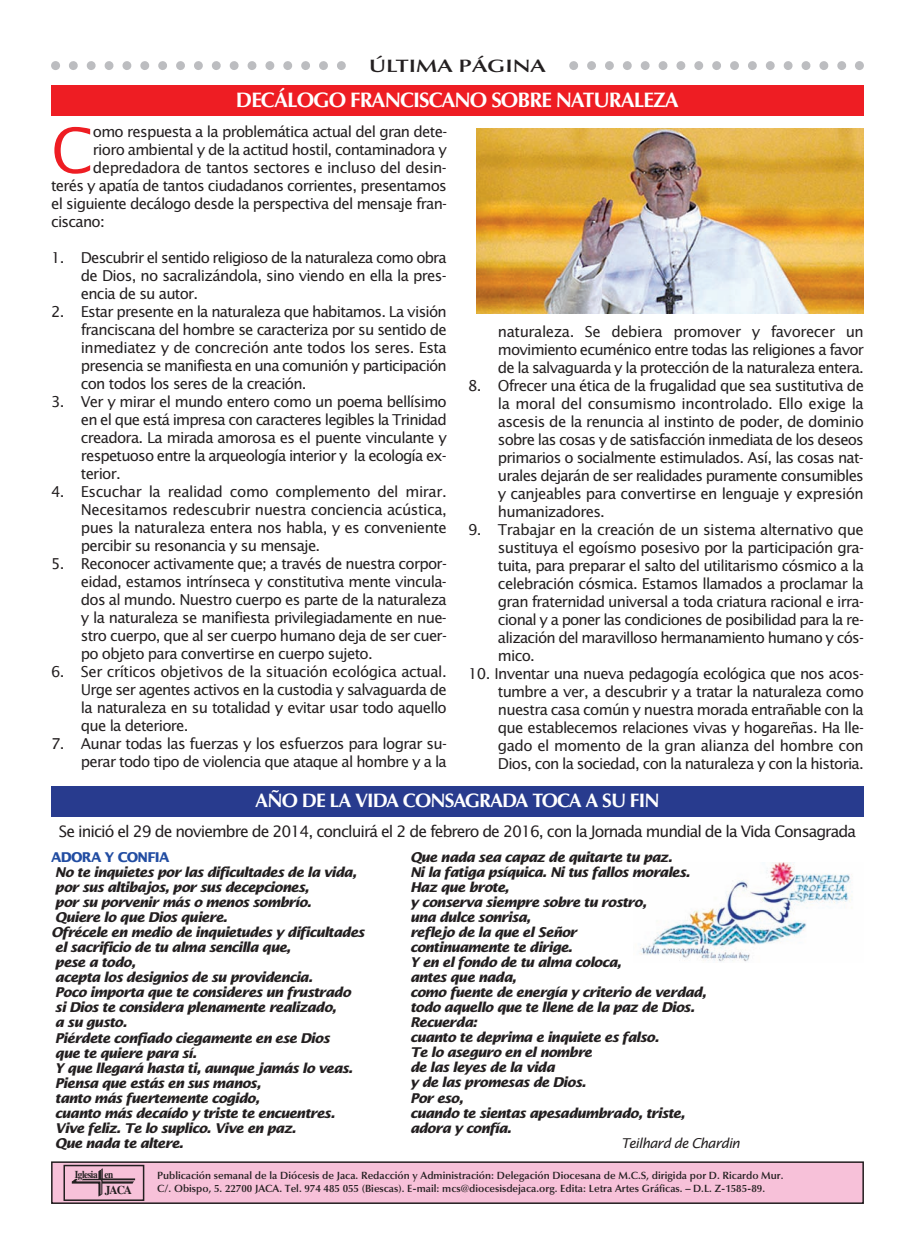
<style>
.page{position:relative;width:915px;height:1255px;background:#fff}
.page>*{position:absolute;margin:0;border:0;box-sizing:border-box;transform-origin:0 0}
.t1{font:61.65px "Lucida Sans Std";color:#ee1d23}
.t2{font:700 21px "Optima";letter-spacing:-.045em;color:#fff}
.t3{font:700 19.5px "Optima";letter-spacing:-.045em;color:#fff}
.t4{font:600 18px "Optima";color:#231f20;scale:1.3 1}
.t5{font:15.75px "Lucida Sans Std";letter-spacing:-.065em;color:#231f20}
.t6{font:15px/18px "Lucida Sans Std";letter-spacing:-.05em;color:#231f20;text-align:justify}
.t7{font:italic 700 13.5px/15px "Lucida Sans Std";letter-spacing:-.055em;color:#231f20}
.t8{font:italic 13.5px "Lucida Sans Std";letter-spacing:-.05em;color:#231f20}
.t9{font:700 12px "Times";color:#231f20;scale:.95 1}
.t10{font:600 10.5px/13.5px "Optima";color:#231f20}
.t11{font:700 10.5px "Times";letter-spacing:-.05em;color:#231f20;scale:.88 1}
.s1{font-style:normal;color:#224da2}
</style>
<div class="page">
<img style="left:640px;top:862px;width:212px;height:100px">
<svg style="left:51px;top:61px;width:812px;height:9px"></svg>
<div style="left:350px;top:54px;width:215px;height:23px;background:#fff"></div>
<div style="left:52px;top:1162px;width:810px;height:41px;background:#f7c1d9"></div>
<div style="left:51px;top:1161px;width:812px;height:42px;border:2px solid #231f20"></div>
<img style="left:71px;top:1168px;width:65px;height:29px">
<div style="left:63px;top:1164px;width:81px;height:36px;border:2px solid #231f20"></div>
<div style="left:51px;top:85px;width:812px;height:30px;background:#ee1d23"></div>
<div style="left:51px;top:786px;width:812px;height:30px;background:#283b8e"></div>
<img style="left:476px;top:128px;width:387px;height:185px">
<p class="t4" style="left:369px;top:58px;width:137px">ÚLTIMA PÁGINA</p>
<p class="t2" style="left:236px;top:91px;width:444px">DECÁLOGO FRANCISCANO SOBRE NATURALEZA</p>
<p class="t1" style="left:51px;top:125px;width:44px">C</p>
<p class="t6" style="left:93px;top:123px;width:355px">omo respuesta a la problemática actual del gran dete-</p>
<p class="t6" style="left:93px;top:141px;width:355px">rioro ambiental y de la actitud hostil, contaminadora y</p>
<p class="t6" style="left:93px;top:159px;width:355px">depredadora de tantos sectores e incluso del desin-</p>
<p class="t6" style="left:51px;top:177px;width:397px">terés y apatía de tantos ciudadanos corrientes, presentamos</p>
<p class="t6" style="left:51px;top:195px;width:397px">el siguiente decálogo desde la perspectiva del mensaje fran-</p>
<p class="t6" style="left:51px;top:213px;width:55px">ciscano:</p>
<p class="t6" style="left:81px;top:249px;width:367px;text-indent:-30px">1. Descubrir el sentido religioso de la naturaleza como obra de Dios, no sacralizándola, sino viendo en ella la pres&shy;encia de su autor.</p>
<p class="t6" style="left:81px;top:303px;width:367px;text-indent:-30px">2. Estar presente en la naturaleza que habitamos. La visión franciscana del hombre se caracteriza por su sentido de inmediatez y de concreción ante todos los seres. Esta presencia se manifiesta en una comunión y participación con todos los seres de la creación.</p>
<p class="t6" style="left:81px;top:393px;width:367px;text-indent:-30px">3. Ver y mirar el mundo entero como un poema bellísimo en el que está impresa con caracteres legibles la Trinidad creadora. La mirada amorosa es el puente vinculante y respetuoso entre la arqueología interior y la ecología ex&shy;terior.</p>
<p class="t6" style="left:81px;top:483px;width:367px;text-indent:-30px">4. Escuchar la realidad como complemento del mirar.<br>Necesitamos redescubrir nuestra conciencia acústica, pues la naturaleza entera nos habla, y es conveniente percibir su resonancia y su mensaje.</p>
<p class="t6" style="left:81px;top:555px;width:367px;text-indent:-30px">5. Reconocer activamente que; a través de nuestra corpor&shy;eidad, estamos intrínseca y constitutiva mente vincula&shy;dos al mundo. Nuestro cuerpo es parte de la naturaleza y la naturaleza se manifiesta privilegiadamente en nue&shy;stro cuerpo, que al ser cuerpo humano deja de ser cuer&shy;po objeto para convertirse en cuerpo sujeto.</p>
<p class="t6" style="left:81px;top:663px;width:367px;text-indent:-30px">6. Ser críticos objetivos de la situación ecológica actual.<br>Urge ser agentes activos en la custodia y salvaguarda de la naturaleza en su totalidad y evitar usar todo aquello que la deteriore.</p>
<p class="t6" style="left:51px;top:735px;width:397px;text-align:right">7. Aunar todas las fuerzas y los esfuerzos para lograr su&shy;perar todo tipo de violencia que ataque al hombre y a la</p>
<p class="t6" style="left:497px;top:324px;width:367px">naturaleza. Se debiera promover y favorecer un movimiento ecuménico entre todas las religiones a favor de la salvaguarda y la protección de la naturaleza entera.</p>
<p class="t6" style="left:497px;top:378px;width:367px;text-indent:-30px">8. Ofrecer una ética de la frugalidad que sea sustitutiva de la moral del consumismo incontrolado. Ello exige la ascesis de la renuncia al instinto de poder, de dominio sobre las cosas y de satisfacción inmediata de los deseos primarios o socialmente estimulados. Así, las cosas nat&shy;urales dejarán de ser realidades puramente consumibles y canjeables para convertirse en lenguaje y expresión humanizadores.</p>
<p class="t6" style="left:497px;top:522px;width:367px;text-indent:-30px">9. Trabajar en la creación de un sistema alternativo que sustituya el egoísmo posesivo por la participación gra&shy;tuita, para preparar el salto del utilitarismo cósmico a la celebración cósmica. Estamos llamados a proclamar la gran fraternidad universal a toda criatura racional e irra&shy;cional y a poner las condiciones de posibilidad para la re&shy;alización del maravilloso hermanamiento humano y cós&shy;mico.</p>
<p class="t6" style="left:497px;top:666px;width:367px;text-indent:-30px">10. Inventar una nueva pedagogía ecológica que nos acos&shy;tumbre a ver, a descubrir y a tratar la naturaleza como nuestra casa común y nuestra morada entrañable con la que establecemos relaciones vivas y hogareñas. Ha lle&shy;gado el momento de la gran alianza del hombre con Dios, con la sociedad, con la naturaleza y con la historia.</p>
<p class="t3" style="left:255px;top:792px;width:406px">AÑO DE LA VIDA CONSAGRADA TOCA A SU FIN</p>
<p class="t5" style="left:59px;top:825px;width:798px">Se inició el 29 de noviembre de 2014, concluirá el 2 de febrero de 2016, con la Jornada mundial de la Vida Consagrada</p>
<p class="t7" style="left:51px;top:850px;width:315px"><span class="s1">ADORA Y CONFIA<br></span>No te inquietes por las dificultades de la vida, por sus altibajos, por sus decepciones,<br>por su porvenir más o menos sombrío.<br>Quiere lo que Dios quiere.<br>Ofrécele en medio de inquietudes y dificultades el sacrificio de tu alma sencilla que,<br>pese a todo,<br>acepta los designios de su providencia.<br>Poco importa que te consideres un frustrado<br>si Dios te considera plenamente realizado,<br>a su gusto.<br>Piérdete confiado ciegamente en ese Dios<br>que te quiere para sí.<br>Y que llegará hasta ti, aunque jamás lo veas.<br>Piensa que estás en sus manos,<br>tanto más fuertemente cogido,<br>cuanto más decaído y triste te encuentres.<br>Vive feliz. Te lo suplico. Vive en paz.<br>Que nada te altere.</p>
<p class="t7" style="left:410px;top:850px;width:264px">Que nada sea capaz de quitarte tu paz.</p>
<p class="t7" style="left:410px;top:865px;width:281px">Ni la fatiga psíquica. Ni tus fallos morales.</p>
<p class="t7" style="left:410px;top:880px;width:101px">Haz que brote,</p>
<p class="t7" style="left:410px;top:895px;width:238px">y conserva siempre sobre tu rostro,</p>
<p class="t7" style="left:410px;top:910px;width:122px">una dulce sonrisa,</p>
<p class="t7" style="left:410px;top:925px;width:168px">reflejo de la que el Señor</p>
<p class="t7" style="left:410px;top:940px;width:164px">continuamente te dirige.</p>
<p class="t7" style="left:410px;top:955px;width:213px">Y en el fondo de tu alma coloca,</p>
<p class="t7" style="left:410px;top:970px;width:108px">antes que nada,</p>
<p class="t7" style="left:410px;top:985px;width:298px">como fuente de energía y criterio de verdad,</p>
<p class="t7" style="left:410px;top:1000px;width:286px">todo aquello que te llene de la paz de Dios.</p>
<p class="t7" style="left:410px;top:1015px;width:68px">Recuerda:</p>
<p class="t7" style="left:410px;top:1030px;width:250px">cuanto te deprima e inquiete es falso.</p>
<p class="t7" style="left:410px;top:1045px;width:184px">Te lo aseguro en el nombre</p>
<p class="t7" style="left:410px;top:1060px;width:146px">de las leyes de la vida</p>
<p class="t7" style="left:410px;top:1075px;width:177px">y de las promesas de Dios.</p>
<p class="t7" style="left:410px;top:1090px;width:55px">Por eso,</p>
<p class="t7" style="left:410px;top:1105px;width:276px">cuando te sientas apesadumbrado, triste,</p>
<p class="t7" style="left:410px;top:1120px;width:103px">adora y confía.</p>
<p class="t8" style="left:621px;top:1137px;width:120px">Teilhard de Chardin</p>
<p class="t11" style="left:75px;top:1170px;width:45px">Iglesia en</p>
<p class="t9" style="left:105px;top:1185px;width:30px">JACA</p>
<p class="t10" style="left:157px;top:1169px;width:627px">Publicación semanal de la Diócesis de Jaca. Redacción y Administración: Delegación Diocesana de M.C.S, dirigida por D. Ricardo Mur.<br>C/. Obispo, 5. 22700 JACA. Tel. 974 485 055 (Biescas). E-mail: mcs@diocesisdejaca.org. Edita: Letra Artes Gráficas. – D.L. Z-1585-89.</p>
</div>
